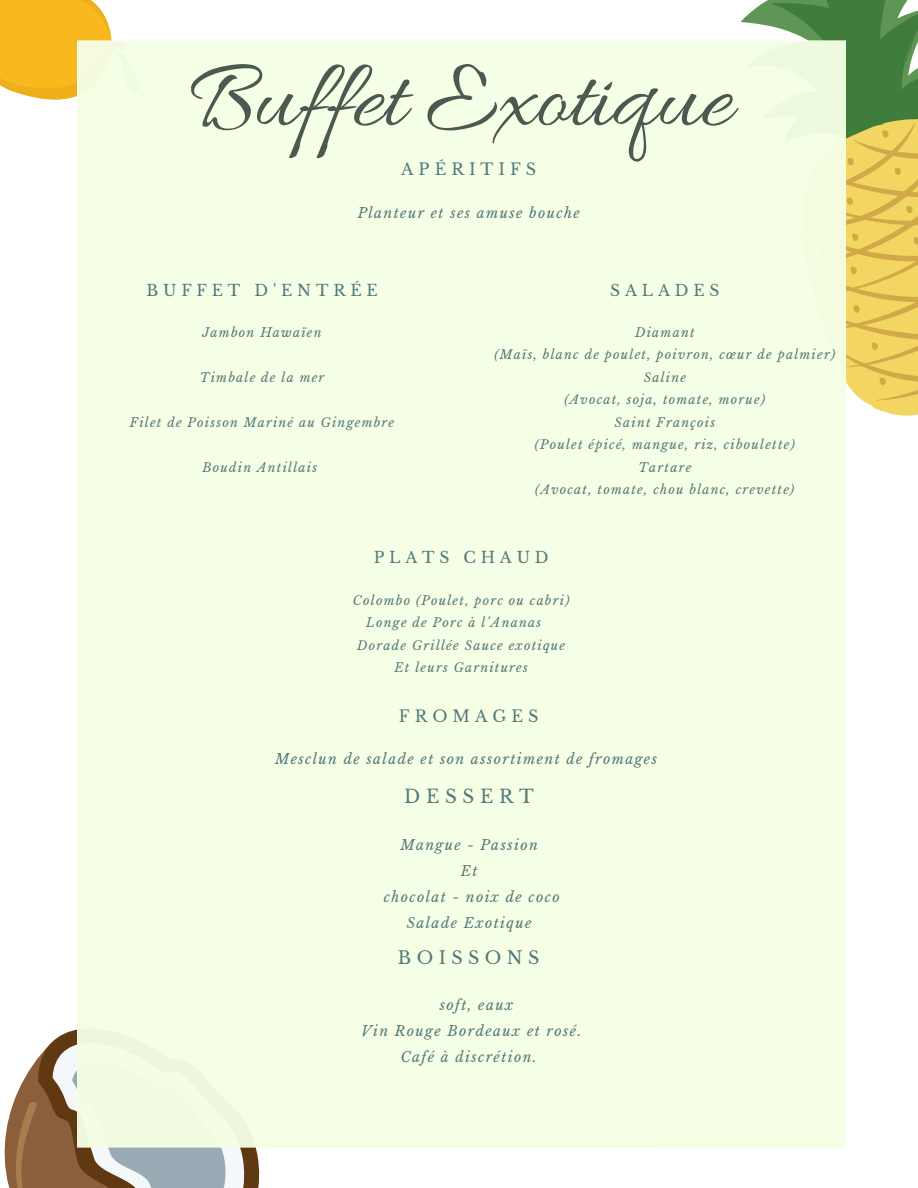
<style>
.page{position:relative;width:918px;height:1188px;background:#fff}
.page>*{position:absolute;margin:0;border:0;box-sizing:border-box;transform-origin:0 0}
.t1{font:99.6px "Allura";letter-spacing:-.01em;color:#4a5a51}
.t2{font:18.3px "Libre Baskerville";letter-spacing:.31em;color:#547879}
.t3{font:17.55px "Libre Baskerville";letter-spacing:.31em;color:#547879}
.t4{font:16.05px "Libre Baskerville";letter-spacing:.31em;color:#547879}
.t5{font:15.6px "Libre Baskerville";letter-spacing:.31em;color:#547879}
.t6{font:italic 13.95px/25.8px "Libre Baskerville";letter-spacing:.1em;color:#547879;text-align:center}
.t7{font:italic 12.45px "Libre Baskerville";letter-spacing:.1em;color:#547879}
</style>
<div class="page">
<svg style="left:740px;top:0;width:178px;height:416px;background:#b2b55c"></svg>
<svg style="left:4px;top:1029px;width:266px;height:159px"></svg>
<svg style="left:0;top:0;width:112px;height:100px;background:#f8bb2b"></svg>
<div style="left:77px;top:40px;width:189px;height:360px;background:#f5ffe6"></div>
<div style="left:266px;top:40px;width:390px;height:369px;background:#f5ffe5"></div>
<div style="left:656px;top:40px;width:190px;height:360px;background:#f5ffe6"></div>
<div style="left:77px;top:400px;width:200px;height:388px;background:#f5ffe5"></div>
<div style="left:266px;top:400px;width:390px;height:388px;background:#f5ffe5"></div>
<div style="left:646px;top:400px;width:200px;height:388px;background:#f5ffe5"></div>
<div style="left:77px;top:788px;width:189px;height:359px;background:#f5ffe6"></div>
<div style="left:266px;top:778px;width:390px;height:369px;background:#f5ffe5"></div>
<div style="left:656px;top:788px;width:190px;height:359px;background:#f5ffe6"></div>
<p class="t1" style="left:190px;top:43px;width:544px">Buf et Exotique</p>
<h4 class="t4" style="left:401px;top:160px;width:137px">APÉRITIFS</h4>
<h3 class="t6" style="left:358px;top:200px;width:224px">Planteur et ses amuse bouche</h3>
<p class="t5" style="left:146px;top:280px;width:233px">BUFFET D'ENTRÉE</p>
<p class="t7" style="left:203px;top:325px;width:120px">Jambon Hawaïen</p>
<p class="t7" style="left:200px;top:370px;width:126px">Timbale de la mer</p>
<p class="t7" style="left:130px;top:415px;width:266px">Filet de Poisson Mariné au Gingembre</p>
<h3 class="t7" style="left:203px;top:460px;width:116px">Boudin Antillais</h3>
<p class="t5" style="left:610px;top:280px;width:111px">SALADES</p>
<p class="t7" style="left:635px;top:325px;width:61px">Diamant</p>
<h1 class="t7" style="left:495px;top:347px;width:342px">(Maïs, blanc de poulet, poivron, cœur de palmier)</h1>
<h3 class="t7" style="left:644px;top:370px;width:44px">Saline</h3>
<h4 class="t7" style="left:564px;top:392px;width:202px">(Avocat, soja, tomate, morue)</h4>
<h3 class="t7" style="left:615px;top:415px;width:102px">Saint François</h3>
<p class="t7" style="left:535px;top:437px;width:262px">(Poulet épicé, mangue, riz, ciboulette)</p>
<p class="t7" style="left:638px;top:460px;width:55px">Tartare</p>
<p class="t7" style="left:535px;top:482px;width:261px">(Avocat, tomate, chou blanc, crevette)</p>
<p class="t5" style="left:374px;top:548px;width:176px">PLATS CHAUD</p>
<p class="t7" style="left:353px;top:592px;width:218px">Colombo (Poulet, porc ou cabri)</p>
<p class="t7" style="left:366px;top:615px;width:176px">Longe de Porc à l’Ananas</p>
<p class="t7" style="left:357px;top:637px;width:210px">Dorade Grillée Sauce exotique</p>
<p class="t7" style="left:395px;top:660px;width:135px">Et leurs Garnitures</p>
<p class="t4" style="left:399px;top:707px;width:141px">FROMAGES</p>
<h3 class="t6" style="left:275px;top:747px;width:384px">Mesclun de salade et son assortiment de fromages</h3>
<h4 class="t2" style="left:404px;top:785px;width:131px">DESSERT</h4>
<h2 class="t6" style="left:384px;top:833px;width:177px">Mangue - Passion<br>Et<br>chocolat - noix de coco<br>Salade Exotique</h2>
<h4 class="t3" style="left:398px;top:947px;width:143px">BOISSONS</h4>
<h2 class="t6" style="left:440px;top:992px;width:75px">soft, eaux</h2>
<h2 class="t6" style="left:361px;top:1018px;width:222px">Vin Rouge Bordeaux et rosé.</h2>
<h2 class="t6" style="left:401px;top:1044px;width:137px">Café à discrétion.</h2>
</div>
